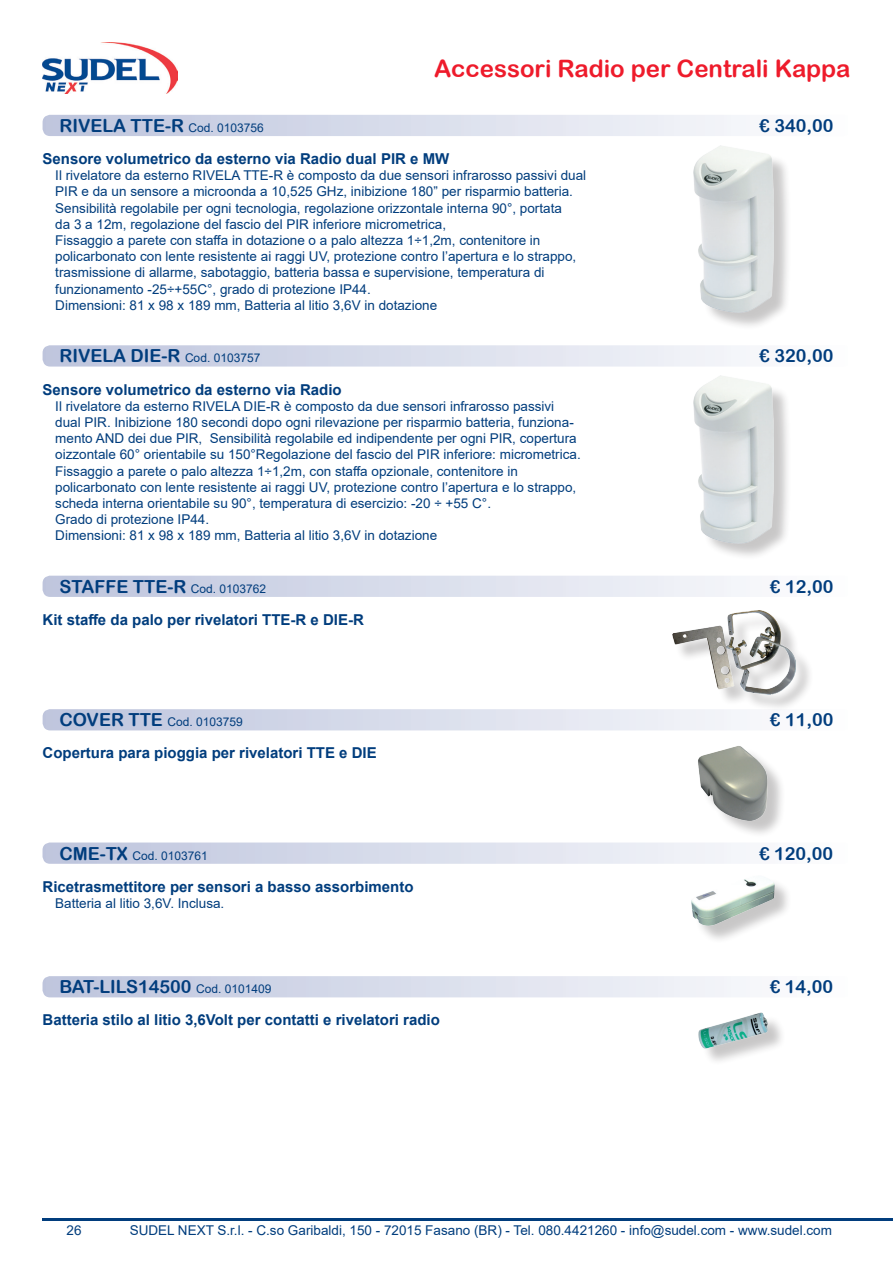
<style>
.page{position:relative;width:893px;height:1263px;background:#fff}
.page>*{position:absolute;margin:0;border:0;box-sizing:border-box;transform-origin:0 0}
.t1{font:24px "Arial Rounded MT Bold";color:#ee1b2b}
.t2{font:18px "Arial Rounded MT Bold";color:#013d7d}
.t3{font:700 15px "Arial";color:#013d7d}
.t4{font:13.5px/16.2px "Arial";color:#013d7d}
.t5{font:12px "Arial";color:#013d7d}
.s1{font-family:"Arial";font-size:12px}
.s2{font-family:"Arial Rounded MT Bold";font-size:18px}
</style>
<div class="page">
<img style="left:43px;top:43px;width:134px;height:51px">
<hr style="left:43px;top:1218px;width:850px;height:2px;background:#013d7d">
<svg style="left:43px;top:115px;width:703px;height:21px;background:#d8dcea"></svg>
<svg style="left:43px;top:345px;width:703px;height:22px;background:#d9ddeb"></svg>
<svg style="left:43px;top:576px;width:703px;height:21px;background:#d8dceb"></svg>
<svg style="left:43px;top:709px;width:704px;height:21px;background:#d8dcea"></svg>
<svg style="left:43px;top:842px;width:703px;height:22px;background:#d9ddeb"></svg>
<svg style="left:43px;top:976px;width:703px;height:21px;background:#d8dceb"></svg>
<div style="left:697px;top:148px;width:96px;height:183px;background:#231f20;opacity:.25"></div>
<img style="left:694px;top:145px;width:80px;height:175px">
<div style="left:697px;top:379px;width:96px;height:182px;background:#231f20;opacity:.25"></div>
<img style="left:694px;top:376px;width:80px;height:174px">
<div style="left:675px;top:613px;width:139px;height:99px;background:#231f20;opacity:.25"></div>
<img style="left:672px;top:610px;width:123px;height:84px">
<div style="left:701px;top:748px;width:85px;height:90px;background:#231f20;opacity:.25"></div>
<img style="left:698px;top:746px;width:74px;height:78px">
<div style="left:694px;top:878px;width:99px;height:66px;background:#231f20;opacity:.25"></div>
<img style="left:691px;top:878px;width:84px;height:48px">
<div style="left:701px;top:1015px;width:85px;height:51px;background:#231f20;opacity:.25"></div>
<img style="left:698px;top:1012px;width:72px;height:37px">
<h1 class="t1" style="left:434px;top:54px;width:418px">Accessori Radio per Centrali Kappa</h1>
<h2 class="t2" style="left:60px;top:115px;width:206px">RIVELA TTE-R <span class="s1">Cod. 0103756</span></h2>
<h2 class="t2" style="left:759px;top:115px;width:76px">€ 340,00</h2>
<p class="t3" style="left:43px;top:148px;width:408px">Sensore volumetrico da esterno via Radio dual PIR e MW</p>
<p class="t4" style="left:55px;top:167px;width:532px">Il rivelatore da esterno RIVELA TTE-R è composto da due sensori infrarosso passivi dual PIR e da un sensore a microonda a 10,525 GHz, inibizione 180” per risparmio batteria.<br>Sensibilità regolabile per ogni tecnologia, regolazione orizzontale interna 90°, portata<br>da 3 a 12m, regolazione del fascio del PIR inferiore micrometrica,<br>Fissaggio a parete con staffa in dotazione o a palo altezza 1÷1,2m, contenitore in policarbonato con lente resistente ai raggi UV, protezione contro l’apertura e lo strappo, trasmissione di allarme, sabotaggio, batteria bassa e supervisione, temperatura di funzionamento -25÷+55C°, grado di protezione IP44.<br>Dimensioni: 81 x 98 x 189 mm, Batteria al litio 3,6V in dotazione</p>
<h2 class="t2" style="left:60px;top:345px;width:202px">RIVELA DIE-R <span class="s1">Cod. 0103757</span></h2>
<h2 class="t2" style="left:759px;top:345px;width:76px">€ 320,00</h2>
<p class="t3" style="left:43px;top:379px;width:301px">Sensore volumetrico da esterno via Radio</p>
<p class="t4" style="left:55px;top:398px;width:527px">Il rivelatore da esterno RIVELA DIE-R è composto da due sensori infrarosso passivi dual PIR. Inibizione 180 secondi dopo ogni rilevazione per risparmio batteria, funziona&shy;mento AND dei due PIR, Sensibilità regolabile ed indipendente per ogni PIR, copertura oizzontale 60° orientabile su 150°Regolazione del fascio del PIR inferiore: micrometrica.<br>Fissaggio a parete o palo altezza 1÷1,2m, con staffa opzionale, contenitore in policarbonato con lente resistente ai raggi UV, protezione contro l’apertura e lo strappo, scheda interna orientabile su 90°, temperatura di esercizio: -20 ÷ +55 C°.<br>Grado di protezione IP44.<br>Dimensioni: 81 x 98 x 189 mm, Batteria al litio 3,6V in dotazione</p>
<h2 class="t2" style="left:60px;top:576px;width:208px">STAFFE TTE-R <span class="s1">Cod. 0103762</span></h2>
<p class="t3" style="left:43px;top:609px;width:323px">Kit staffe da palo per rivelatori TTE-R e DIE-R</p>
<h2 class="t2" style="left:770px;top:576px;width:65px">€ 12,00</h2>
<p class="t5" style="left:60px;top:714px;width:185px"><span class="s2">COVER TTE</span> Cod. 0103759</p>
<p class="t3" style="left:43px;top:743px;width:336px">Copertura para pioggia per rivelatori TTE e DIE</p>
<p class="t5" style="left:59px;top:847px;width:150px"><span class="s2">CME-TX</span> Cod. 0103761</p>
<p class="t3" style="left:43px;top:876px;width:372px">Ricetrasmettitore per sensori a basso assorbimento</p>
<p class="t4" style="left:55px;top:895px;width:171px">Batteria al litio 3,6V. Inclusa.</p>
<h2 class="t2" style="left:59px;top:976px;width:214px">BAT-LILS14500 <span class="s1">Cod. 0101409</span></h2>
<p class="t3" style="left:43px;top:1009px;width:399px">Batteria stilo al litio 3,6Volt per contatti e rivelatori radio</p>
<h2 class="t2" style="left:770px;top:709px;width:65px">€ 11,00</h2>
<h2 class="t2" style="left:759px;top:843px;width:76px">€ 120,00</h2>
<h2 class="t2" style="left:770px;top:976px;width:65px">€ 14,00</h2>
<p class="t4" style="left:67px;top:1222px;width:17px">26</p>
<p class="t4" style="left:130px;top:1222px;width:704px">SUDEL NEXT S.r.l. - C.so Garibaldi, 150 - 72015 Fasano (BR) - Tel. 080.4421260 - info@sudel.com - www.sudel.com</p>
</div>
